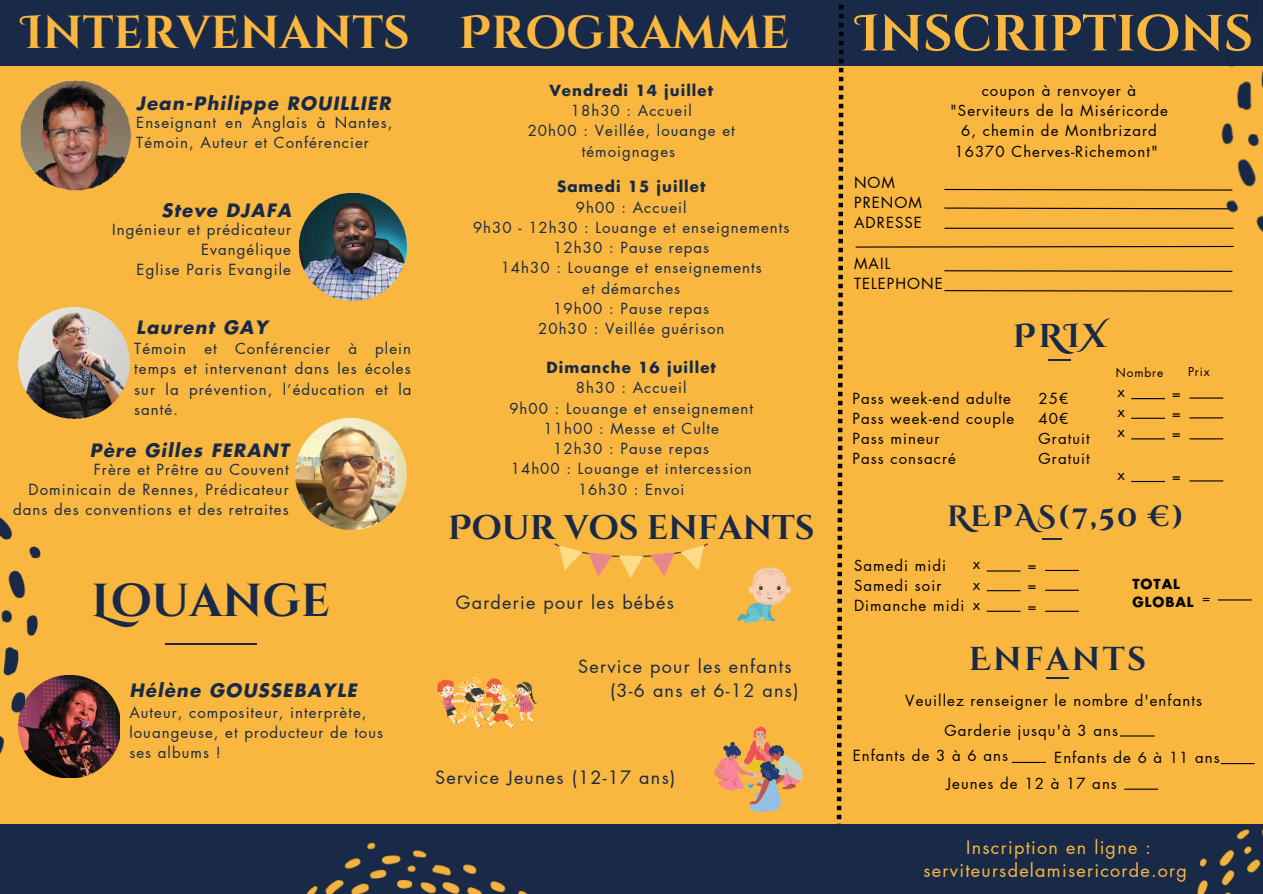
<style>
.page{position:relative;width:1263px;height:894px;background:#fff}
.page>*{position:absolute;margin:0;border:0;box-sizing:border-box;transform-origin:0 0}
.t1{font:700 50.55px "Cinzel Decorative";color:#fab740}
.t2{font:700 46.05px "Cinzel Decorative";color:#fab740}
.t3{font:700 46.05px "Cinzel Decorative";color:#182a47}
.t4{font:700 34.05px "Cinzel Decorative";color:#182a47}
.t5{font:700 33px "Cinzel Decorative";letter-spacing:.07em;color:#182a47}
.t6{font:700 29.25px "Cinzel Decorative";letter-spacing:.07em;color:#182a47}
.t7{font:18px "Futura LT Pro";letter-spacing:.07em;color:#182a47}
.t8{font:italic 700 18px "Futura LT Pro";letter-spacing:.07em;color:#182a47}
.t9{font:18px "Futura LT Pro";letter-spacing:.07em;color:#fab740}
.t10{font:15px/20.2px "Futura LT Pro";letter-spacing:.07em;color:#182a47}
.t11{font:15px "Futura LT Pro";letter-spacing:.07em;color:#000}
.t12{font:700 15px "Futura LT Pro";letter-spacing:.07em;color:#182a47}
.t13{font:700 13.5px "Futura LT Pro";letter-spacing:.07em;color:#000}
.t14{font:13.5px "Futura LT Pro";color:#000}
.t15{font:12px "Futura LT Pro";letter-spacing:.07em;color:#000}
</style>
<div class="page">
<div style="left:0;top:0;width:1263px;height:893px;background:#fab740"></div>
<div style="left:0;top:0;width:435px;height:65px;background:#182a47"></div>
<div style="left:421px;top:0;width:842px;height:65px;background:#182a47"></div>
<div style="left:0;top:824px;width:446px;height:69px;background:#182a47"></div>
<div style="left:446px;top:824px;width:817px;height:69px;background:#182a47"></div>
<svg style="left:944px;top:188px;width:211px;height:3px"></svg>
<svg style="left:944px;top:207px;width:211px;height:3px"></svg>
<hr style="left:944px;top:227px;width:289px;height:2px;background:#000">
<svg style="left:944px;top:270px;width:211px;height:2px"></svg>
<svg style="left:944px;top:290px;width:211px;height:2px"></svg>
<svg style="left:855px;top:246px;width:300px;height:2px"></svg>
<hr style="left:987px;top:570px;width:33px;height:1px;background:#000">
<hr style="left:1045px;top:569px;width:34px;height:2px;background:#000">
<hr style="left:987px;top:590px;width:33px;height:1px;background:#000">
<hr style="left:1045px;top:589px;width:34px;height:1px;background:#000">
<hr style="left:1045px;top:610px;width:34px;height:1px;background:#000">
<hr style="left:987px;top:610px;width:33px;height:1px;background:#000">
<hr style="left:1218px;top:599px;width:34px;height:1px;background:#000">
<img style="left:20px;top:80px;width:112px;height:111px">
<img style="left:300px;top:194px;width:107px;height:106px">
<img style="left:18px;top:307px;width:112px;height:111px">
<img style="left:69px;top:675px;width:51px;height:101px">
<img style="left:295px;top:418px;width:112px;height:111px">
<hr style="left:165px;top:643px;width:91px;height:1px;background:#182a47">
<svg style="left:737px;top:567px;width:54px;height:56px"></svg>
<svg style="left:437px;top:677px;width:100px;height:51px"></svg>
<svg style="left:714px;top:726px;width:89px;height:86px"></svg>
<svg style="left:554px;top:543px;width:154px;height:35px"></svg>
<svg style="left:1048px;top:360px;width:22px;height:1px"></svg>
<hr style="left:1131px;top:398px;width:34px;height:1px;background:#000">
<hr style="left:1189px;top:397px;width:34px;height:1px;background:#000">
<hr style="left:1131px;top:417px;width:34px;height:1px;background:#000">
<hr style="left:1189px;top:417px;width:34px;height:1px;background:#000">
<hr style="left:1189px;top:438px;width:34px;height:1px;background:#000">
<hr style="left:1131px;top:438px;width:34px;height:1px;background:#000">
<hr style="left:1131px;top:481px;width:34px;height:1px;background:#000">
<hr style="left:1189px;top:480px;width:34px;height:1px;background:#000">
<hr style="left:1046px;top:676px;width:23px;height:2px;background:#182a47">
<hr style="left:1124px;top:788px;width:34px;height:1px;background:#000">
<hr style="left:1120px;top:735px;width:35px;height:1px;background:#000">
<hr style="left:1012px;top:761px;width:34px;height:1px;background:#000">
<svg style="left:1042px;top:538px;width:19px;height:2px"></svg>
<img style="left:0;top:412px;width:69px;height:366px">
<img style="left:307px;top:842px;width:220px;height:51px">
<img style="left:1134px;top:735px;width:129px;height:158px">
<img style="left:1155px;top:65px;width:108px;height:227px">
<svg style="left:837px;top:5px;width:6px;height:819px"></svg>
<hr style="left:1221px;top:762px;width:33px;height:1px;background:#000">
<p class="t2" style="left:22px;top:3px;width:389px">INTERVENANTS</p>
<p class="t8" style="left:136px;top:95px;width:256px">Jean-Philippe ROUILLIER</p>
<p class="t10" style="left:136px;top:112px;width:258px">Enseignant en Anglais à Nantes,<br>Témoin, Auteur et Conférencier</p>
<p class="t8" style="left:161px;top:202px;width:131px">Steve DJAFA</p>
<p class="t10" style="left:112px;top:219px;width:180px;text-align:right">Ingénieur et prédicateur<br>Evangélique</p>
<p class="t10" style="left:137px;top:260px;width:156px">Eglise Paris Evangile</p>
<p class="t8" style="left:136px;top:319px;width:133px">Laurent GAY</p>
<p class="t10" style="left:134px;top:339px;width:279px;text-align:justify">Témoin et Conférencier à plein temps et intervenant dans les écoles sur la prévention, l’éducation et la santé.</p>
<p class="t8" style="left:90px;top:442px;width:200px">Père Gilles FERANT</p>
<p class="t10" style="left:13px;top:459px;width:277px;text-align:right">Frère et Prêtre au Couvent<br>Dominicain de Rennes, Prédicateur dans des conventions et des retraites</p>
<p class="t3" style="left:91px;top:571px;width:240px">LOUANGE</p>
<p class="t8" style="left:129px;top:681px;width:229px">Hélène GOUSSEBAYLE</p>
<p class="t10" style="left:129px;top:702px;width:255px">Auteur, compositeur, interprète, louangeuse, et producteur de tous ses albums !</p>
<p class="t2" style="left:459px;top:3px;width:332px">PROGRAMME</p>
<p class="t12" style="left:549px;top:83px;width:165px">Vendredi 14 juillet</p>
<p class="t10" style="left:571px;top:101px;width:122px">18h30 : Accueil</p>
<p class="t10" style="left:528px;top:121px;width:209px;text-align:center">20h00 : Veillée, louange et témoignages</p>
<p class="t12" style="left:557px;top:180px;width:150px">Samedi 15 juillet</p>
<p class="t10" style="left:576px;top:197px;width:112px">9h00 : Accueil</p>
<p class="t10" style="left:473px;top:218px;width:318px">9h30 - 12h30 : Louange et enseignements</p>
<p class="t10" style="left:553px;top:238px;width:157px">12h30 : Pause repas</p>
<p class="t10" style="left:501px;top:258px;width:263px">14h30 : Louange et enseignements</p>
<p class="t10" style="left:582px;top:278px;width:99px">et démarches</p>
<p class="t10" style="left:553px;top:299px;width:157px">19h00 : Pause repas</p>
<p class="t10" style="left:538px;top:319px;width:188px">20h30 : Veillée guérison</p>
<p class="t12" style="left:547px;top:360px;width:171px">Dimanche 16 juillet</p>
<p class="t10" style="left:576px;top:378px;width:112px">8h30 : Accueil</p>
<p class="t10" style="left:509px;top:398px;width:245px">9h00 : Louange et enseignement</p>
<p class="t10" style="left:543px;top:419px;width:177px">11h00 : Messe et Culte</p>
<p class="t10" style="left:553px;top:439px;width:157px">12h30 : Pause repas</p>
<p class="t10" style="left:511px;top:459px;width:242px">14h00 : Louange et intercession</p>
<p class="t10" style="left:578px;top:479px;width:108px">16h30 : Envoi</p>
<p class="t4" style="left:448px;top:506px;width:368px">POUR VOS ENFANTS</p>
<p class="t7" style="left:456px;top:594px;width:220px">Garderie pour les bébés</p>
<p class="t7" style="left:578px;top:658px;width:215px">Service pour les enfants</p>
<p class="t7" style="left:610px;top:681px;width:190px">(3-6 ans et 6-12 ans)</p>
<p class="t7" style="left:435px;top:768px;width:242px">Service Jeunes (12-17 ans)</p>
<p class="t1" style="left:856px;top:1px;width:398px">INSCRIPTIONS</p>
<p class="t11" style="left:982px;top:83px;width:156px">coupon à renvoyer à</p>
<p class="t11" style="left:950px;top:104px;width:219px">"Serviteurs de la Miséricorde</p>
<p class="t11" style="left:961px;top:124px;width:197px">6, chemin de Montbrizard</p>
<p class="t11" style="left:954px;top:144px;width:205px">16370 Cherves-Richemont"</p>
<p class="t11" style="left:854px;top:175px;width:42px">NOM</p>
<p class="t11" style="left:854px;top:195px;width:69px">PRENOM</p>
<p class="t11" style="left:854px;top:216px;width:69px">ADRESSE</p>
<p class="t11" style="left:854px;top:256px;width:38px">MAIL</p>
<p class="t11" style="left:854px;top:276px;width:90px">TELEPHONE</p>
<p class="t5" style="left:1013px;top:315px;width:95px">PRIX</p>
<p class="t15" style="left:1116px;top:366px;width:49px">Nombre</p>
<p class="t15" style="left:1188px;top:365px;width:23px">Prix</p>
<p class="t11" style="left:852px;top:391px;width:160px">Pass week-end adulte</p>
<p class="t11" style="left:852px;top:411px;width:163px">Pass week-end couple</p>
<p class="t11" style="left:852px;top:431px;width:89px">Pass mineur</p>
<p class="t11" style="left:852px;top:452px;width:105px">Pass consacré</p>
<p class="t11" style="left:1038px;top:391px;width:31px">25€</p>
<p class="t11" style="left:1038px;top:411px;width:31px">40€</p>
<p class="t11" style="left:1038px;top:431px;width:53px">Gratuit</p>
<p class="t11" style="left:1038px;top:452px;width:53px">Gratuit</p>
<p class="t11" style="left:1117px;top:384px;width:9px">x</p>
<p class="t11" style="left:1117px;top:404px;width:9px">x</p>
<p class="t11" style="left:1117px;top:425px;width:9px">x</p>
<p class="t11" style="left:1117px;top:467px;width:9px">x</p>
<p class="t11" style="left:1172px;top:386px;width:11px">=</p>
<p class="t11" style="left:1172px;top:406px;width:11px">=</p>
<p class="t11" style="left:1172px;top:427px;width:11px">=</p>
<p class="t11" style="left:1172px;top:469px;width:11px">=</p>
<p class="t6" style="left:947px;top:497px;width:238px">REPAS(7,50 €)</p>
<p class="t11" style="left:854px;top:558px;width:94px">Samedi midi</p>
<p class="t11" style="left:854px;top:578px;width:89px">Samedi soir</p>
<p class="t11" style="left:854px;top:598px;width:112px">Dimanche midi</p>
<p class="t11" style="left:973px;top:556px;width:9px">x</p>
<p class="t11" style="left:973px;top:577px;width:9px">x</p>
<p class="t11" style="left:973px;top:597px;width:9px">x</p>
<p class="t11" style="left:1027px;top:558px;width:11px">=</p>
<p class="t11" style="left:1027px;top:579px;width:11px">=</p>
<p class="t11" style="left:1027px;top:599px;width:11px">=</p>
<p class="t13" style="left:1132px;top:577px;width:49px">TOTAL</p>
<p class="t13" style="left:1132px;top:595px;width:63px">GLOBAL</p>
<p class="t14" style="left:1202px;top:591px;width:10px">=</p>
<p class="t5" style="left:969px;top:637px;width:179px">ENFANTS</p>
<p class="t11" style="left:905px;top:693px;width:298px">Veuillez renseigner le nombre d'enfants</p>
<p class="t11" style="left:944px;top:723px;width:175px">Garderie jusqu'à 3 ans</p>
<p class="t11" style="left:946px;top:776px;width:172px">Jeunes de 12 à 17 ans</p>
<p class="t11" style="left:853px;top:748px;width:157px">Enfants de 3 à 6 ans</p>
<p class="t11" style="left:1054px;top:750px;width:167px">Enfants de 6 à 11 ans</p>
<p class="t9" style="left:966px;top:838px;width:186px">Inscription en ligne :</p>
<p class="t9" style="left:923px;top:862px;width:265px">serviteursdelamisericorde.org</p>
</div>
